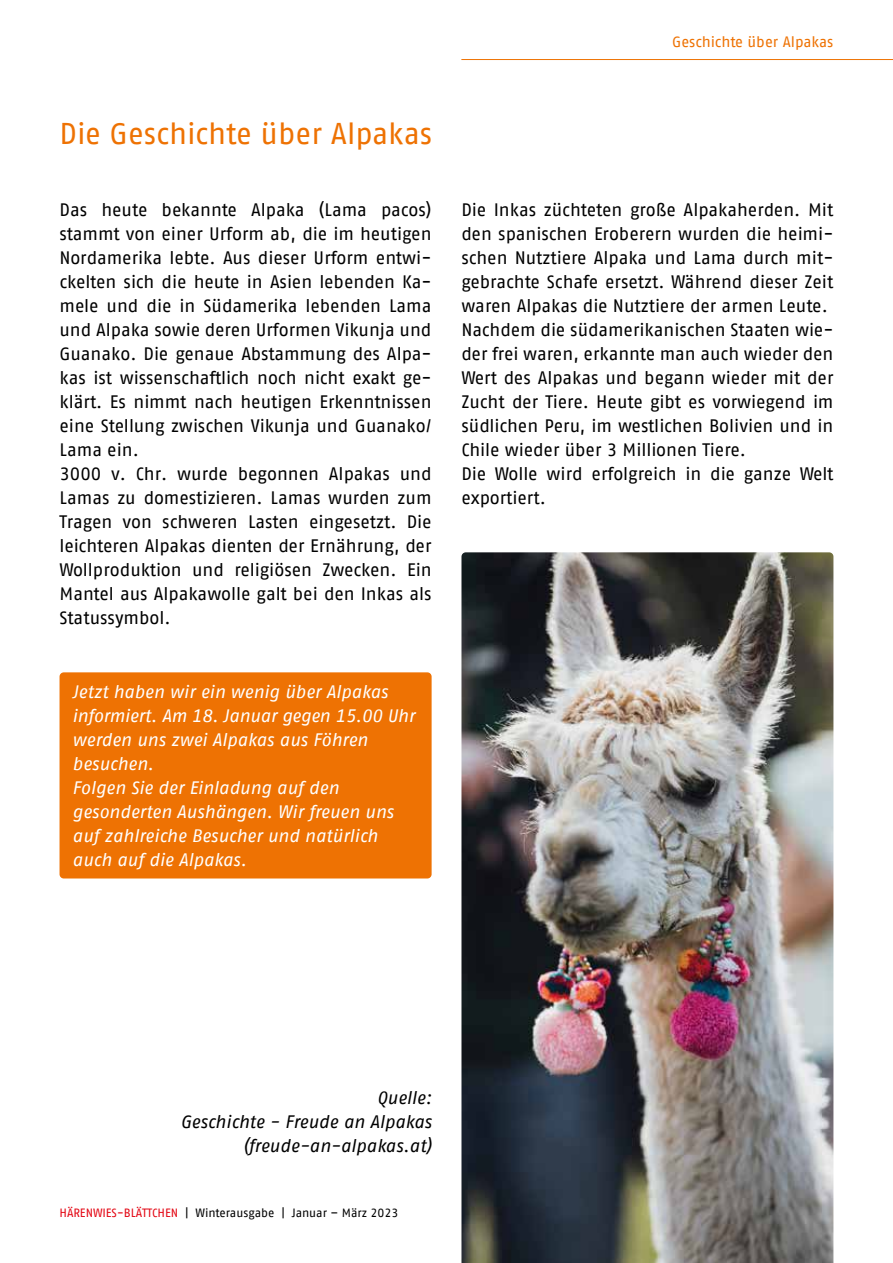
<style>
.page{position:relative;width:893px;height:1263px;background:#fff}
.page>*{position:absolute;margin:0;border:0;box-sizing:border-box;transform-origin:0 0}
.t1{font:30px "AWO Fago Office";color:#ee7203}
.t2{font:18px/24px "AWO Fago Office";color:#000}
.t3{font:italic 18px/24px "AWO Fago Office";letter-spacing:-.005em;color:#fff}
.t4{font:italic 18px/24px "AWO Fago Office";color:#000;text-align:right}
.t5{font:15px "AWO Fago Office";color:#ee7203}
.t6{font:12px "AWO Fago Office";color:#000}
.s1{color:#e30613}
</style>
<div class="page">
<img style="left:461px;top:552px;width:372px;height:711px">
<hr style="left:461px;top:59px;width:432px;height:1px;background:#ee7203">
<div style="left:60px;top:672px;width:372px;height:206px;background:#ee7203;border-radius:4px"></div>
<h1 class="t1" style="left:60px;top:117px;width:374px">Die Geschichte über Alpakas</h1>
<p class="t2" style="left:60px;top:198px;width:374px">Das heute bekannte Alpaka (Lama pacos) stammt von einer Urform ab, die im heutigen Nordamerika lebte. Aus dieser Urform entwi&shy;ckelten sich die heute in Asien lebenden Ka&shy;mele und die in Südamerika lebenden Lama und Alpaka sowie deren Urformen Vikunja und Guanako. Die genaue Abstammung des Alpa&shy;kas ist wissenschaftlich noch nicht exakt ge&shy;klärt. Es nimmt nach heutigen Erkenntnissen eine Stellung zwischen Vikunja und Guanako/ Lama ein.<br>3000 v. Chr. wurde begonnen Alpakas und Lamas zu domestizieren. Lamas wurden zum Tragen von schweren Lasten eingesetzt. Die leichteren Alpakas dienten der Ernährung, der Wollproduktion und religiösen Zwecken. Ein Mantel aus Alpakawolle galt bei den Inkas als Statussymbol.</p>
<p class="t3" style="left:72px;top:679px;width:344px">Jetzt haben wir ein wenig über Alpakas informiert. Am 18. Januar gegen 15.00 Uhr werden uns zwei Alpakas aus Föhren besuchen.<br>Folgen Sie der Einladung auf den gesonderten Aushängen. Wir freuen uns auf zahlreiche Besucher und natürlich auch auf die Alpakas.</p>
<p class="t5" style="left:672px;top:33px;width:163px">Geschichte über Alpakas</p>
<p class="t2" style="left:461px;top:198px;width:374px">Die Inkas züchteten große Alpakaherden. Mit den spanischen Eroberern wurden die heimi&shy;schen Nutztiere Alpaka und Lama durch mit&shy;gebrachte Schafe ersetzt. Während dieser Zeit waren Alpakas die Nutztiere der armen Leute.<br>Nachdem die südamerikanischen Staaten wie&shy;der frei waren, erkannte man auch wieder den Wert des Alpakas und begann wieder mit der Zucht der Tiere. Heute gibt es vorwiegend im südlichen Peru, im westlichen Bolivien und in Chile wieder über 3 Millionen Tiere.<br>Die Wolle wird erfolgreich in die ganze Welt exportiert.</p>
<p class="t4" style="left:180px;top:1086px;width:253px">Quelle:<br>Geschichte - Freude an Alpakas (freude-an-alpakas.at)</p>
<p class="t6" style="left:60px;top:1205px;width:340px"><span class="s1">HÄRENWIES-BLÄTTCHEN</span> | Winterausgabe | Januar – März 2023</p>
</div>
